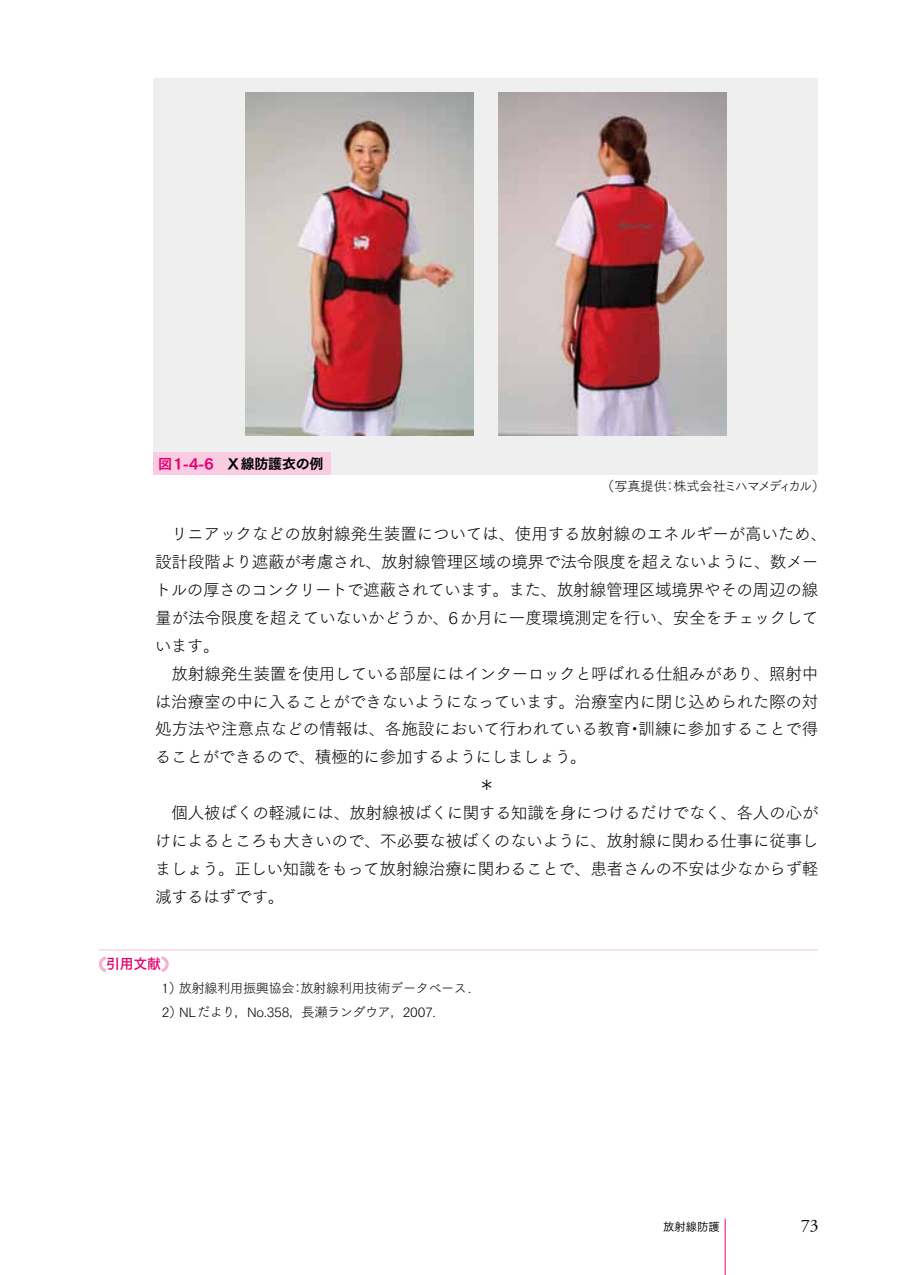
<style>
.page{position:relative;width:903px;height:1275px;background:#fff}
.page>*{position:absolute;margin:0;border:0;box-sizing:border-box;transform-origin:0 0}
.t1{font:17.5px "Adobe Garamond Pro";color:#000}
.t2{font:16.62px "Tsuku Go Pro L";letter-spacing:-.025em;color:#000}
.t3{font:16.62px "Tsuku Go Pro L";letter-spacing:-.045em;color:#000}
.t4{font:14px "Tsuku Go Pro E";letter-spacing:-.02em;color:#e5006e}
.t5{font:14px "Tsuku Go Pro B";color:#e5006e}
.t6{font:13.12px/23.6px "Tsuku Go Pro L";letter-spacing:-.025em;color:#000}
.t7{font:13.12px "Tsuku Go Pro L";letter-spacing:-.12em;color:#000}
.t8{font:11.38px "Tsuku Go Pro M";color:#000}
.s1{color:#000}
</style>
<div class="page">
<hr style="left:725px;top:1219px;width:1px;height:56px;background:#e5006e">
<hr style="left:99px;top:949px;width:719px;height:1px;background:#facce2">
<svg style="left:99px;top:956px;width:7px;height:16px"></svg>
<svg style="left:161px;top:956px;width:8px;height:16px"></svg>
<div style="left:153px;top:78px;width:665px;height:397px;background:#efefef"></div>
<div style="left:153px;top:452px;width:178px;height:23px;background:#facce2"></div>
<img style="left:245px;top:93px;width:228px;height:342px">
<img style="left:498px;top:93px;width:228px;height:342px">
<p class="t4" style="left:158px;top:451px;width:166px">図1-4-6　<span class="s1">X線防護衣の例</span></p>
<p class="t7" style="left:601px;top:476px;width:225px">（写真提供：株式会社ミハマメディカル）</p>
<p class="t2" style="left:155px;top:520px;width:673px">　リニアックなどの放射線発生装置については、使用する放射線のエネルギーが高いため、</p>
<p class="t2" style="left:155px;top:548px;width:665px">設計段階より遮蔽が考慮され、放射線管理区域の境界で法令限度を超えないように、数メー</p>
<p class="t2" style="left:155px;top:576px;width:665px">トルの厚さのコンクリートで遮蔽されています。また、放射線管理区域境界やその周辺の線</p>
<p class="t2" style="left:155px;top:604px;width:665px">量が法令限度を超えていないかどうか、6か月に一度環境測定を行い、安全をチェックして</p>
<p class="t2" style="left:155px;top:632px;width:66px">います。</p>
<p class="t2" style="left:155px;top:660px;width:665px">　放射線発生装置を使用している部屋にはインターロックと呼ばれる仕組みがあり、照射中</p>
<p class="t2" style="left:155px;top:688px;width:665px">は治療室の中に入ることができないようになっています。治療室内に閉じ込められた際の対</p>
<p class="t2" style="left:155px;top:715px;width:665px">処方法や注意点などの情報は、各施設において行われている教育・訓練に参加することで得</p>
<p class="t3" style="left:155px;top:743px;width:433px">ることができるので、積極的に参加するようにしましょう。</p>
<p class="t2" style="left:478px;top:771px;width:18px">＊</p>
<p class="t2" style="left:155px;top:799px;width:665px">　個人被ばくの軽減には、放射線被ばくに関する知識を身につけるだけでなく、各人の心が</p>
<p class="t2" style="left:155px;top:827px;width:665px">けによるところも大きいので、不必要な被ばくのないように、放射線に関わる仕事に従事し</p>
<p class="t2" style="left:155px;top:855px;width:665px">ましょう。正しい知識をもって放射線治療に関わることで、患者さんの不安は少なからず軽</p>
<p class="t2" style="left:155px;top:883px;width:131px">減するはずです。</p>
<p class="t5" style="left:106px;top:952px;width:57px">引用文献</p>
<p class="t6" style="left:162px;top:975px;width:311px">1）放射線利用振興協会：放射線利用技術データベース.<br>2）NLだより，No.358，長瀬ランダウア，2007.</p>
<p class="t8" style="left:663px;top:1217px;width:58px">放射線防護</p>
<p class="t1" style="left:801px;top:1215px;width:19px">73</p>
</div>
